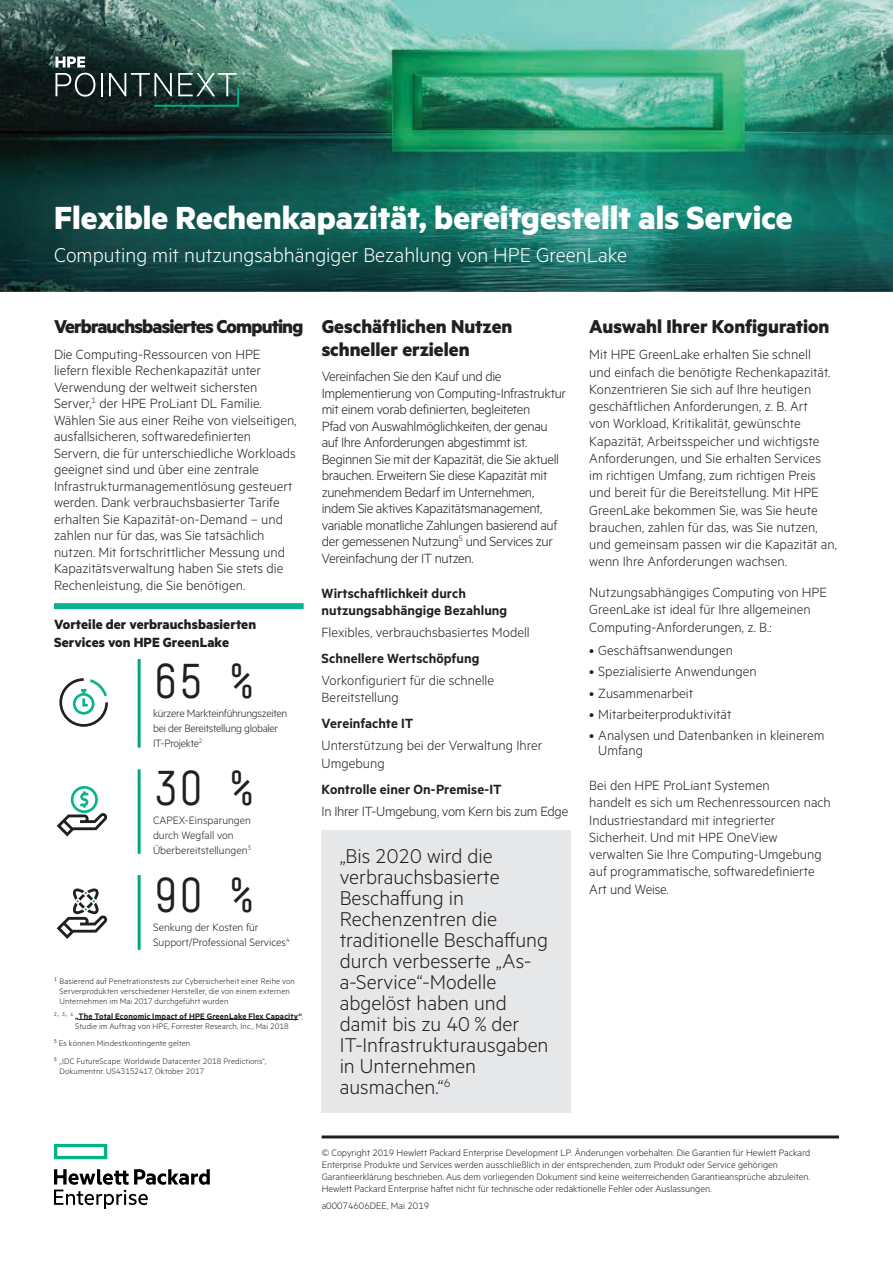
<style>
.page{position:relative;width:893px;height:1263px;background:#fff}
.page>*{position:absolute;margin:0;border:0;box-sizing:border-box;transform-origin:0 0}
.t1{font:48px "HPE Simple";color:#231f20}
.t2{font:700 36px "Metric HPE";color:#fff}
.t3{font:300 22.5px/21px "Metric HPE";color:#231f20}
.t4{font:300 22.5px "Metric HPE";color:#fff}
.t5{font:700 21px/22.5px "Metric HPE";letter-spacing:-.005em;color:#231f20}
.t6{font:700 21px "Metric HPE";letter-spacing:-.04em;color:#231f20}
.t7{font:300 15px/17.2px "Metric HPE";color:#231f20}
.t8{font:300 15px/16.5px "Metric HPE";letter-spacing:-.025em;color:#231f20}
.t9{font:600 15px/17.2px "Metric HPE";letter-spacing:.005em;color:#231f20}
.t10{font:700 15px/18px "Metric HPE";letter-spacing:.005em;color:#231f20}
.t11{font:300 15px "Metric HPE";letter-spacing:-.02em;color:#231f20}
.t12{font:300 12px/15px "Metric HPE";color:#231f20}
.t13{font:300 12px/15px "Metric HPE";letter-spacing:-.025em;color:#231f20}
.t14{font:300 10.5px/12px "Metric HPE";color:#231f20}
.t15{font:300 9px/10.2px "Metric HPE";letter-spacing:.015em;color:#231f20}
.s1{font-weight:600}
</style>
<div class="page">
<div style="left:322px;top:830px;width:249px;height:283px;background:#e6e7e9"></div>
<svg style="left:54px;top:1144px;width:53px;height:15px"></svg>
<svg style="left:54px;top:1169px;width:156px;height:40px"></svg>
<hr style="left:322px;top:1135px;width:517px;height:3px;background:#231f20">
<img style="left:0;top:0;width:893px;height:291px">
<svg style="left:56px;top:57px;width:39px;height:40px"></svg>
<hr style="left:101px;top:73px;width:2px;height:23px;background:#fff">
<svg style="left:109px;top:73px;width:130px;height:34px;background:#37534e"></svg>
<div style="left:54px;top:603px;width:250px;height:6px;background:#0ab38d"></div>
<hr style="left:78px;top:1019px;width:220px;height:1px;background:#231f20">
<hr style="left:138px;top:659px;width:3px;height:89px;background:#01a982">
<hr style="left:138px;top:769px;width:3px;height:85px;background:#01a982">
<hr style="left:138px;top:875px;width:3px;height:75px;background:#01a982">
<svg style="left:59px;top:678px;width:49px;height:49px"></svg>
<svg style="left:57px;top:786px;width:50px;height:50px"></svg>
<svg style="left:57px;top:888px;width:50px;height:51px"></svg>
<h2 class="t2" style="left:54px;top:196px;width:740px">Flexible Rechenkapazität, bereitgestellt als Service</h2>
<h3 class="t4" style="left:54px;top:242px;width:575px">Computing mit nutzungsabhängiger Bezahlung von HPE GreenLake</h3>
<h3 class="t6" style="left:54px;top:314px;width:251px">Verbrauchsbasiertes Computing</h3>
<p class="t7" style="left:54px;top:345px;width:244px;line-height:16.5px">Die Computing-Ressourcen von HPE liefern flexible Rechenkapazität unter Verwendung der weltweit sichersten Server,<sup>1</sup> der HPE ProLiant DL Familie.<br>Wählen Sie aus einer Reihe von vielseitigen, ausfallsicheren, softwaredefinierten Servern, die für unterschiedliche Workloads geeignet sind und über eine zentrale Infrastrukturmanagementlösung gesteuert werden. Dank verbrauchsbasierter Tarife erhalten Sie Kapazität-on-Demand – und zahlen nur für das, was Sie tatsächlich nutzen. Mit fortschrittlicher Messung und Kapazitätsverwaltung haben Sie stets die Rechenleistung, die Sie benötigen.</p>
<p class="t10" style="left:54px;top:614px;width:204px">Vorteile der verbrauchsbasierten<br>Services von HPE GreenLake</p>
<h1 class="t1" style="left:153px;top:654px;width:103px">65 %</h1>
<p class="t13" style="left:153px;top:705px;width:136px">kürzere Markteinführungszeiten bei der Bereitstellung globaler<br>IT-Projekte<sup>2</sup></p>
<h1 class="t1" style="left:153px;top:761px;width:103px">30 %</h1>
<p class="t12" style="left:153px;top:812px;width:100px">CAPEX-Einsparungen durch Wegfall von<br>Überbereitstellungen<sup>3</sup></p>
<h1 class="t1" style="left:153px;top:868px;width:103px">90 %</h1>
<p class="t12" style="left:153px;top:919px;width:138px">Senkung der Kosten für<br>Support/Professional Services<sup>4</sup></p>
<p class="t15" style="left:60px;top:976px;width:237px;text-indent:-6px"><sup>1</sup> Basierend auf Penetrationstests zur Cybersicherheit einer Reihe von<br>Serverprodukten verschiedener Hersteller, die von einem externen<br>Unternehmen im Mai 2017 durchgeführt wurden</p>
<p class="t15" style="left:75px;top:1010px;width:229px;text-indent:-21px"><sup>2,</sup> <sup>3,</sup> <sup>4</sup> <span class="s1">„The Total Economic Impact of HPE GreenLake Flex Capacity“</span>,<br>Studie im Auftrag von HPE, Forrester Research, Inc., Mai 2018</p>
<p class="t15" style="left:54px;top:1034px;width:214px;line-height:17.2px"><sup>5</sup> Es können Mindestkontingente gelten<br><sup>6</sup> „IDC FutureScape: Worldwide Datacenter 2018 Predictions“,</p>
<p class="t15" style="left:60px;top:1065px;width:146px">Dokumentnr. US43152417, Oktober 2017</p>
<h3 class="t5" style="left:322px;top:315px;width:192px">Geschäftlichen Nutzen schneller erzielen</h3>
<p class="t8" style="left:322px;top:368px;width:246px">Vereinfachen Sie den Kauf und die Implementierung von Computing-Infrastruktur mit einem vorab definierten, begleiteten<br>Pfad von Auswahlmöglichkeiten, der genau auf Ihre Anforderungen abgestimmt ist.<br>Beginnen Sie mit der Kapazität, die Sie aktuell brauchen. Erweitern Sie diese Kapazität mit zunehmendem Bedarf im Unternehmen, indem Sie aktives Kapazitätsmanagement, variable monatliche Zahlungen basierend auf der gemessenen Nutzung<sup>5</sup> und Services zur Vereinfachung der IT nutzen.</p>
<p class="t9" style="left:322px;top:584px;width:187px">Wirtschaftlichkeit durch nutzungsabhängige Bezahlung</p>
<p class="t7" style="left:322px;top:623px;width:210px">Flexibles, verbrauchsbasiertes Modell</p>
<p class="t9" style="left:322px;top:649px;width:159px">Schnellere Wertschöpfung</p>
<p class="t7" style="left:322px;top:671px;width:174px">Vorkonfiguriert für die schnelle<br>Bereitstellung</p>
<p class="t9" style="left:322px;top:715px;width:93px">Vereinfachte IT</p>
<p class="t7" style="left:322px;top:736px;width:222px">Unterstützung bei der Verwaltung Ihrer<br>Umgebung</p>
<p class="t9" style="left:322px;top:780px;width:182px">Kontrolle einer On-Premise-IT</p>
<p class="t11" style="left:322px;top:802px;width:248px">In Ihrer IT-Umgebung, vom Kern bis zum Edge</p>
<p class="t3" style="left:340px;top:844px;width:210px">„Bis 2020 wird die verbrauchsbasierte<br>Beschaffung in<br>Rechenzentren die traditionelle Beschaffung durch verbesserte „As&shy;a-Service“-Modelle abgelöst haben und damit bis zu 40 % der<br>IT-Infrastrukturausgaben in Unternehmen ausmachen.“<sup>6</sup></p>
<h3 class="t5" style="left:589px;top:315px;width:242px">Auswahl Ihrer Konfiguration</h3>
<p class="t7" style="left:589px;top:345px;width:249px">Mit HPE GreenLake erhalten Sie schnell<br>und einfach die benötigte Rechenkapazität.<br>Konzentrieren Sie sich auf Ihre heutigen geschäftlichen Anforderungen, z. B. Art<br>von Workload, Kritikalität, gewünschte Kapazität, Arbeitsspeicher und wichtigste Anforderungen, und Sie erhalten Services im richtigen Umfang, zum richtigen Preis und bereit für die Bereitstellung. Mit HPE GreenLake bekommen Sie, was Sie heute brauchen, zahlen für das, was Sie nutzen, und gemeinsam passen wir die Kapazität an, wenn Ihre Anforderungen wachsen.</p>
<p class="t7" style="left:589px;top:583px;width:239px">Nutzungsabhängiges Computing von HPE<br>GreenLake ist ideal für Ihre allgemeinen<br>Computing-Anforderungen, z. B.:</p>
<p class="t7" style="left:589px;top:641px;width:145px">• Geschäftsanwendungen</p>
<p class="t7" style="left:589px;top:662px;width:169px">• Spezialisierte Anwendungen</p>
<p class="t7" style="left:589px;top:684px;width:105px">• Zusammenarbeit</p>
<p class="t7" style="left:589px;top:705px;width:144px">• Mitarbeiterproduktivität</p>
<p class="t7" style="left:598px;top:728px;width:228px;line-height:14.2px;text-indent:-9px">• Analysen und Datenbanken in kleinerem<br>Umfang</p>
<p class="t7" style="left:589px;top:776px;width:243px">Bei den HPE ProLiant Systemen<br>handelt es sich um Rechenressourcen nach Industriestandard mit integrierter Sicherheit. Und mit HPE OneView verwalten Sie Ihre Computing-Umgebung auf programmatische, softwaredefinierte Art und Weise.</p>
<p class="t14" style="left:322px;top:1147px;width:490px">© Copyright 2019 Hewlett Packard Enterprise Development LP. Änderungen vorbehalten. Die Garantien für Hewlett Packard Enterprise Produkte und Services werden ausschließlich in der entsprechenden, zum Produkt oder Service gehörigen Garantieerklärung beschrieben. Aus dem vorliegenden Dokument sind keine weiterreichenden Garantieansprüche abzuleiten.<br>Hewlett Packard Enterprise haftet nicht für technische oder redaktionelle Fehler oder Auslassungen.</p>
<p class="t14" style="left:322px;top:1199px;width:109px">a00074606DEE, Mai 2019</p>
</div>
